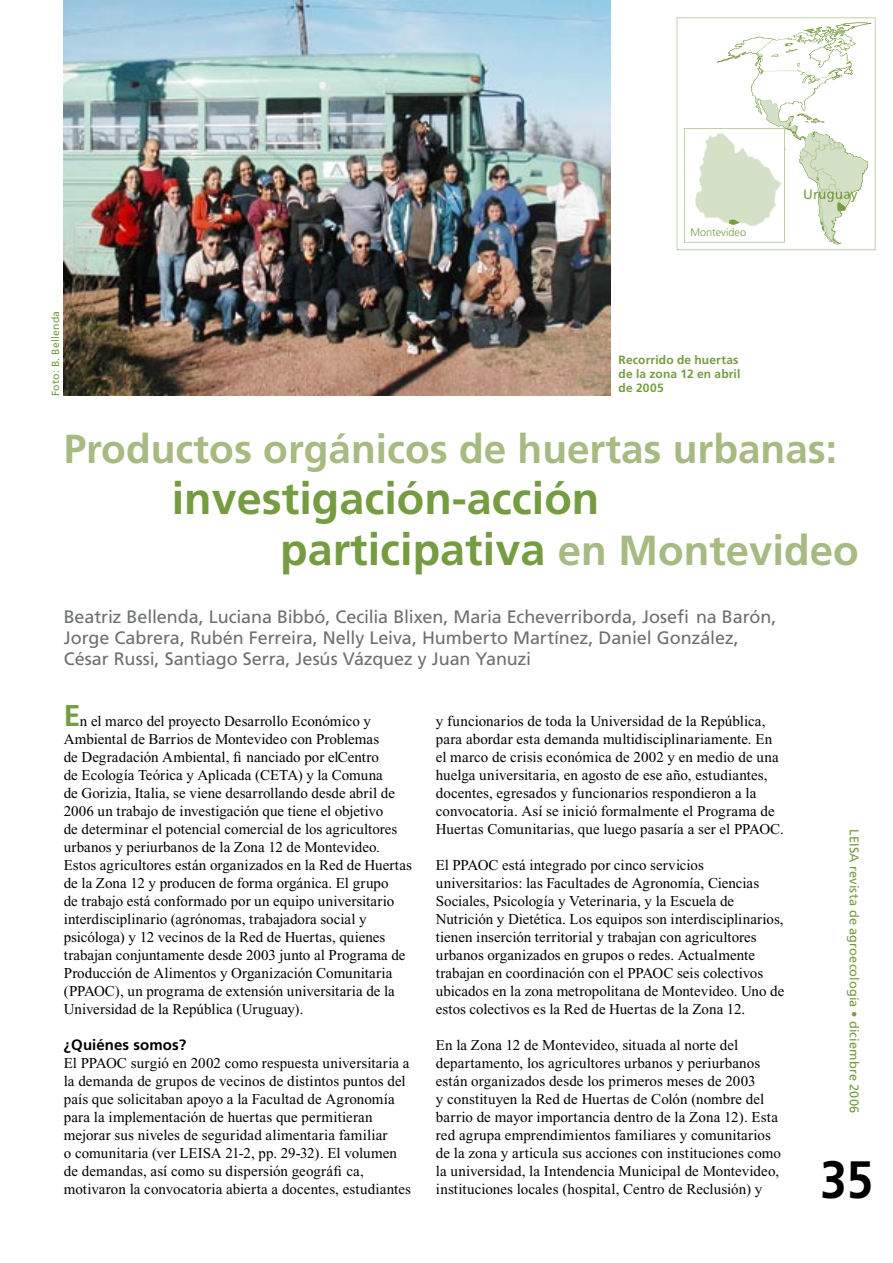
<style>
.page{position:relative;width:893px;height:1263px;background:#fff}
.page>*{position:absolute;margin:0;border:0;box-sizing:border-box;transform-origin:0 0}
.t1{font:700 52.5px "Frutiger";color:#000;scale:.9 1}
.t2{font:700 45px/51px "Frutiger";color:#759c41}
.t3{font:700 40.5px "Frutiger";color:#a6ba82}
.t4{font:18px/21px "Frutiger";letter-spacing:-.005em;color:#6d6f71}
.t5{font:15px/18px "Times New Roman";letter-spacing:.005em;color:#000}
.t6{font:700 15px "Frutiger";letter-spacing:.005em;color:#000}
.t7{font:12.75px "Frutiger";letter-spacing:.01em;color:#759c41}
.t8{font:700 12px/14.4px "Frutiger";letter-spacing:.015em;color:#759c41}
.t9{font:300 10.95px "Frutiger";color:#759c41}
.t10{font:10.5px "Frutiger";letter-spacing:.015em;color:#759c41}
.s1{font-size:42px;color:#a6ba82}
.s2{font-family:"Frutiger";font-weight:700;font-size:30px;color:#759c41}
</style>
<div class="page">
<svg style="left:677px;top:18px;width:198px;height:232px"></svg>
<svg style="left:684px;top:23px;width:187px;height:221px"></svg>
<img style="left:64px;top:0;width:547px;height:395px">
<img style="left:815px;top:33px;width:3px;height:9px">
<img style="left:776px;top:33px;width:39px;height:77px">
<img style="left:818px;top:33px;width:32px;height:18px">
<img style="left:784px;top:121px;width:34px;height:69px">
<img style="left:728px;top:37px;width:31px;height:19px">
<p class="t10" style="left:49px;top:396px;width:87px;rotate:-90deg">Foto: B. Bellenda</p>
<p class="t9" style="left:690px;top:226px;width:57px">Montevideo</p>
<p class="t8" style="left:619px;top:352px;width:123px">Recorrido de huertas de la zona 12 en abril de 2005</p>
<h3 class="t3" style="left:64px;top:425px;width:775px">Productos orgánicos de huertas urbanas:</h3>
<h2 class="t2" style="left:280px;top:473px;width:580px;text-indent:-108px">investigación-acción participativa <span class="s1">en Montevideo</span></h2>
<p class="t4" style="left:64px;top:606px;width:714px">Beatriz Bellenda, Luciana Bibbó, Cecilia Blixen, Maria Echeverriborda, Josefi na Barón,<br>Jorge Cabrera, Rubén Ferreira, Nelly Leiva, Humberto Martínez, Daniel González,<br>César Russi, Santiago Serra, Jesús Vázquez y Juan Yanuzi</p>
<p class="t5" style="left:64px;top:712px;width:350px"><span class="s2">E</span>n el marco del proyecto Desarrollo Económico y Ambiental de Barrios de Montevideo con Problemas<br>de Degradación Ambiental, fi nanciado por el Centro<br>de Ecología Teórica y Aplicada (CETA) y la Comuna<br>de Gorizia, Italia, se viene desarrollando desde abril de 2006 un trabajo de investigación que tiene el objetivo<br>de determinar el potencial comercial de los agricultores urbanos y periurbanos de la Zona 12 de Montevideo.<br>Estos agricultores están organizados en la Red de Huertas de la Zona 12 y producen de forma orgánica. El grupo<br>de trabajo está conformado por un equipo universitario interdisciplinario (agrónomas, trabajadora social y psicóloga) y 12 vecinos de la Red de Huertas, quienes trabajan conjuntamente desde 2003 junto al Programa de Producción de Alimentos y Organización Comunitaria (PPAOC), un programa de extensión universitaria de la Universidad de la República (Uruguay).</p>
<p class="t6" style="left:64px;top:1036px;width:124px">¿Quiénes somos?</p>
<p class="t5" style="left:64px;top:1054px;width:349px">El PPAOC surgió en 2002 como respuesta universitaria a la demanda de grupos de vecinos de distintos puntos del país que solicitaban apoyo a la Facultad de Agronomía para la implementación de huertas que permitieran mejorar sus niveles de seguridad alimentaria familiar<br>o comunitaria (ver LEISA 21-2, pp. 29-32). El volumen de demandas, así como su dispersión geográfi ca, motivaron la convocatoria abierta a docentes, estudiantes</p>
<p class="t5" style="left:436px;top:712px;width:350px">y funcionarios de toda la Universidad de la República, para abordar esta demanda multidisciplinariamente. En el marco de crisis económica de 2002 y en medio de una huelga universitaria, en agosto de ese año, estudiantes, docentes, egresados y funcionarios respondieron a la convocatoria. Así se inició formalmente el Programa de Huertas Comunitarias, que luego pasaría a ser el PPAOC.</p>
<p class="t5" style="left:436px;top:856px;width:350px">El PPAOC está integrado por cinco servicios universitarios: las Facultades de Agronomía, Ciencias Sociales, Psicología y Veterinaria, y la Escuela de Nutrición y Dietética. Los equipos son interdisciplinarios, tienen inserción territorial y trabajan con agricultores urbanos organizados en grupos o redes. Actualmente trabajan en coordinación con el PPAOC seis colectivos ubicados en la zona metropolitana de Montevideo. Uno de estos colectivos es la Red de Huertas de la Zona 12.</p>
<p class="t5" style="left:436px;top:1036px;width:347px">En la Zona 12 de Montevideo, situada al norte del departamento, los agricultores urbanos y periurbanos están organizados desde los primeros meses de 2003<br>y constituyen la Red de Huertas de Colón (nombre del barrio de mayor importancia dentro de la Zona 12). Esta red agrupa emprendimientos familiares y comunitarios de la zona y articula sus acciones con instituciones como la universidad, la Intendencia Municipal de Montevideo, instituciones locales (hospital, Centro de Reclusión) y</p>
<p class="t7" style="left:862px;top:829px;width:286px;rotate:90deg">LEISA revista de agroecología • diciembre 2006</p>
<h1 class="t1" style="left:820px;top:1149px;width:60px">35</h1>
</div>
